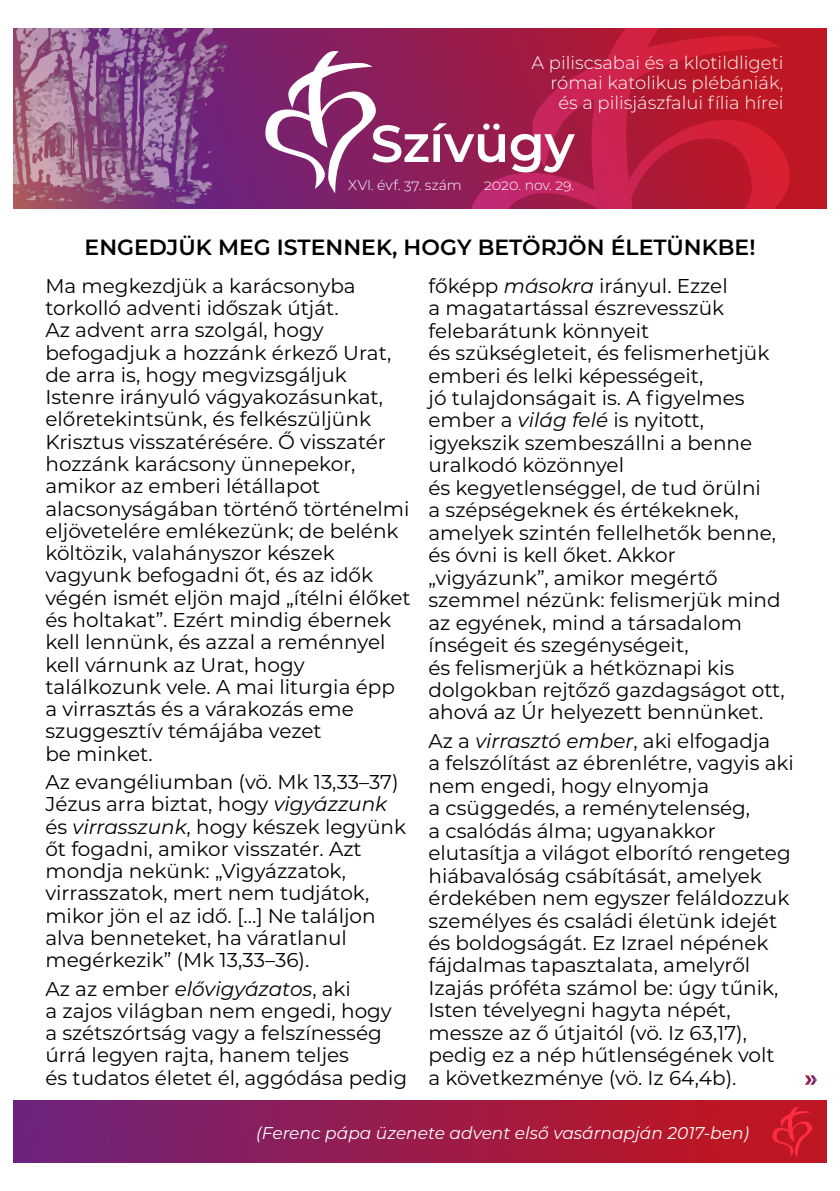
<style>
.page{position:relative;width:840px;height:1191px;background:#fff}
.page>*{position:absolute;margin:0;border:0;box-sizing:border-box;transform-origin:0 0}
.t1{font:600 52px "Montserrat";letter-spacing:-.01em;color:#fff}
.t2{font:600 22px "Montserrat";color:#000}
.t3{font:20px/22.4px "Montserrat";color:#000}
.t4{font:300 18px/19.8px "Montserrat";color:#fff;text-align:right}
.t5{font:italic 17px "Montserrat";color:#fff}
.t6{font:300 14px "Montserrat";letter-spacing:-.005em;color:#fff}
.s1{font-style:italic}
</style>
<div class="page">
<img style="left:14px;top:1100px;width:811px;height:62px">
<svg style="left:771px;top:1106px;width:42px;height:51px;background:#cc1a29"></svg>
<img style="left:14px;top:28px;width:811px;height:180px">
<img style="left:14px;top:28px;width:213px;height:175px">
<svg style="left:460px;top:28px;width:345px;height:180px;background:#b51c3d"></svg>
<svg style="left:264px;top:50px;width:117px;height:143px"></svg>
<svg style="left:805px;top:1075px;width:11px;height:9px"></svg>
<p class="t4" style="left:531px;top:53px;width:253px">A piliscsabai és a klotildligeti római katolikus plébániák, és a pilisjászfalui fília hírei</p>
<h1 class="t1" style="left:370px;top:112px;width:205px">Szívügy</h1>
<p class="t6" style="left:348px;top:177px;width:115px">XVI. évf. 37. szám</p>
<p class="t6" style="left:484px;top:177px;width:92px">2020. nov. 29.</p>
<p class="t2" style="left:85px;top:233px;width:672px">ENGEDJÜK MEG ISTENNEK, HOGY BETÖRJÖN ÉLETÜNKBE!</p>
<p class="t3" style="left:45px;top:274px;width:366px">Ma megkezdjük a karácsonyba torkolló adventi időszak útját.<br>Az advent arra szolgál, hogy befogadjuk a hozzánk érkező Urat, de arra is, hogy megvizsgáljuk<br>Istenre irányuló vágyakozásunkat, előretekintsünk, és felkészüljünk<br>Krisztus visszatérésére. Ő visszatér hozzánk karácsony ünnepekor, amikor az emberi létállapot alacsonyságában történő történelmi eljövetelére emlékezünk; de belénk költözik, valahányszor készek vagyunk befogadni őt, és az idők végén ismét eljön majd „ítélni élőket és holtakat”. Ezért mindig ébernek kell lennünk, és azzal a reménnyel kell várnunk az Urat, hogy találkozunk vele. A mai liturgia épp a virrasztás és a várakozás eme szuggesztív témájába vezet<br>be minket.</p>
<p class="t3" style="left:45px;top:770px;width:362px">Az evangéliumban (vö. Mk 13,33–37)<br>Jézus arra biztat, hogy <span class="s1">vigyázzunk </span>és <span class="s1">virrasszunk</span>, hogy készek legyünk őt fogadni, amikor visszatér. Azt mondja nekünk: „Vigyázzatok, virrasszatok, mert nem tudjátok, mikor jön el az idő. […] Ne találjon alva benneteket, ha váratlanul megérkezik” (Mk 13,33–36).</p>
<p class="t3" style="left:45px;top:977px;width:363px">Az az ember <span class="s1">elővigyázatos</span>, aki<br>a zajos világban nem engedi, hogy a szétszórtság vagy a felszínesség úrrá legyen rajta, hanem teljes<br>és tudatos életet él, aggódása pedig</p>
<p class="t3" style="left:428px;top:274px;width:357px">főképp <span class="s1">másokra</span> irányul. Ezzel<br>a magatartással észrevesszük felebarátunk könnyeit<br>és szükségleteit, és felismerhetjük emberi és lelki képességeit,<br>jó tulajdonságait is. A figyelmes ember a <span class="s1">világ felé</span> is nyitott, igyekszik szembeszállni a benne uralkodó közönnyel<br>és kegyetlenséggel, de tud örülni<br>a szépségeknek és értékeknek, amelyek szintén fellelhetők benne, és óvni is kell őket. Akkor „vigyázunk”, amikor megértő szemmel nézünk: felismerjük mind az egyének, mind a társadalom ínségeit és szegénységeit,<br>és felismerjük a hétköznapi kis dolgokban rejtőző gazdagságot ott, ahová az Úr helyezett bennünket.</p>
<p class="t3" style="left:428px;top:729px;width:366px">Az a <span class="s1">virrasztó ember</span>, aki elfogadja<br>a felszólítást az ébrenlétre, vagyis aki nem engedi, hogy elnyomja<br>a csüggedés, a reménytelenség,<br>a csalódás álma; ugyanakkor elutasítja a világot elborító rengeteg hiábavalóság csábítását, amelyek érdekében nem egyszer feláldozzuk személyes és családi életünk idejét és boldogságát. Ez Izrael népének fájdalmas tapasztalata, amelyről Izajás próféta számol be: úgy tűnik, Isten tévelyegni hagyta népét, messze az ő útjaitól (vö. Iz 63,17), pedig ez a nép hűtlenségének volt<br>a következménye (vö. Iz 64,4b).</p>
<p class="t5" style="left:256px;top:1122px;width:494px">(Ferenc pápa üzenete advent első vasárnapján 2017-ben)</p>
</div>
